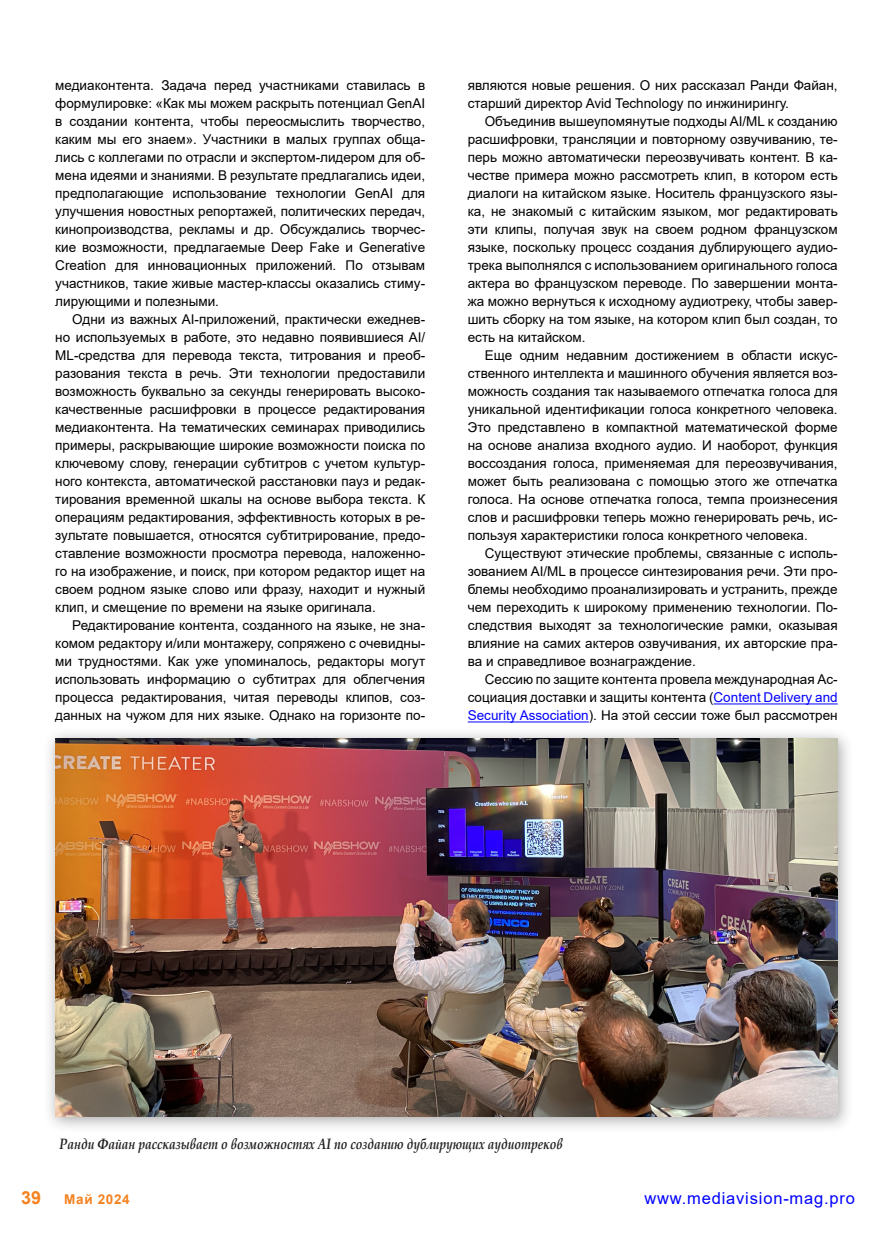
<style>
.page{position:relative;width:893px;height:1234px;background:#fff}
.page>*{position:absolute;margin:0;border:0;box-sizing:border-box;transform-origin:0 0}
.t1{font:700 18px "Arial";color:#f58220}
.t2{font:16.5px "Arial";letter-spacing:.05em;color:#00f}
.t3{font:italic 700 15px "Book Antiqua";color:#231f20;scale:.8 1}
.t4{font:13.5px/18px "Arial";color:#000;text-align:justify}
.t5{font:700 13.5px "Arial";letter-spacing:.05em;color:#f58220}
.s1{color:#00f}
</style>
<div class="page">
<hr style="left:714px;top:703px;width:124px;height:1px;background:#00f">
<hr style="left:468px;top:721px;width:121px;height:1px;background:#00f">
<div style="left:43px;top:726px;width:811px;height:406px;background:#231f20;opacity:.4"></div>
<img style="left:55px;top:738px;width:783px;height:378px">
<p class="t4" style="left:55px;top:76px;width:371px">медиаконтента. Задача перед участниками ставилась в формулировке: «Как мы можем раскрыть потенциал GenAI в создании контента, чтобы переосмыслить творчество, каким мы его знаем». Участники в малых группах обща&shy;лись с коллегами по отрасли и экспертом-лидером для об&shy;мена идеями и знаниями. В результате предлагались идеи, предполагающие использование технологии GenAI для улучшения новостных репортажей, политических передач, кинопроизводства, рекламы и др. Обсуждались творчес&shy;кие возможности, предлагаемые Deep Fake и Generative Creation для инновационных приложений. По отзывам участников, такие живые мастер-классы оказались стиму&shy;лирующими и полезными.</p>
<p class="t4" style="left:55px;top:310px;width:371px;text-indent:17px">Одни из важных AI-приложений, практически ежеднев&shy;но используемых в работе, это недавно появившиеся AI/ ML-средства для перевода текста, титрования и преоб&shy;разования текста в речь. Эти технологии предоставили возможность буквально за секунды генерировать высоко&shy;качественные расшифровки в процессе редактирования медиаконтента. На тематических семинарах приводились примеры, раскрывающие широкие возможности поиска по ключевому слову, генерации субтитров с учетом культур&shy;ного контекста, автоматической расстановки пауз и редак&shy;тирования временной шкалы на основе выбора текста. К операциям редактирования, эффективность которых в ре&shy;зультате повышается, относятся субтитрирование, предо&shy;ставление возможности просмотра перевода, наложенно&shy;го на изображение, и поиск, при котором редактор ищет на своем родном языке слово или фразу, находит и нужный клип, и смещение по времени на языке оригинала.</p>
<p class="t4" style="left:55px;top:616px;width:371px;text-indent:17px">Редактирование контента, созданного на языке, не зна&shy;комом редактору и/или монтажеру, сопряжено с очевидны&shy;ми трудностями. Как уже упоминалось, редакторы могут использовать информацию о субтитрах для облегчения процесса редактирования, читая переводы клипов, соз&shy;данных на чужом для них языке. Однако на горизонте по-</p>
<p class="t4" style="left:468px;top:76px;width:371px">являются новые решения. О них рассказал Ранди Файан, старший директор Avid Technology по инжинирингу.</p>
<p class="t4" style="left:468px;top:112px;width:371px;text-indent:17px">Объединив вышеупомянутые подходы AI/ML к созданию расшифровки, трансляции и повторному озвучиванию, те&shy;перь можно автоматически переозвучивать контент. В ка&shy;честве примера можно рассмотреть клип, в котором есть диалоги на китайском языке. Носитель французского язы&shy;ка, не знакомый с китайским языком, мог редактировать эти клипы, получая звук на своем родном французском языке, поскольку процесс создания дублирующего аудио&shy;трека выполнялся с использованием оригинального голоса актера во французском переводе. По завершении монта&shy;жа можно вернуться к исходному аудиотреку, чтобы завер&shy;шить сборку на том языке, на котором клип был создан, то есть на китайском.</p>
<p class="t4" style="left:468px;top:346px;width:371px;text-indent:17px">Еще одним недавним достижением в области искус&shy;ственного интеллекта и машинного обучения является воз&shy;можность создания так называемого отпечатка голоса для уникальной идентификации голоса конкретного человека.<br>Это представлено в компактной математической форме на основе анализа входного аудио. И наоборот, функция воссоздания голоса, применяемая для переозвучивания, может быть реализована с помощью этого же отпечатка голоса. На основе отпечатка голоса, темпа произнесения слов и расшифровки теперь можно генерировать речь, ис&shy;пользуя характеристики голоса конкретного человека.</p>
<p class="t4" style="left:468px;top:544px;width:371px;text-indent:17px">Существуют этические проблемы, связанные с исполь&shy;зованием AI/ML в процессе синтезирования речи. Эти про&shy;блемы необходимо проанализировать и устранить, прежде чем переходить к широкому применению технологии. По&shy;следствия выходят за технологические рамки, оказывая влияние на самих актеров озвучивания, их авторские пра&shy;ва и справедливое вознаграждение.</p>
<p class="t4" style="left:468px;top:670px;width:371px;text-indent:17px">Сессию по защите контента провела международная Ас&shy;социация доставки и защиты контента (<span class="s1">Content Delivery and Security Association</span>). На этой сессии тоже был рассмотрен</p>
<p class="t3" style="left:60px;top:1133px;width:631px">Ранди Файан рассказывает о возможностях AI по созданию дублирующих аудиотреков</p>
<h1 class="t1" style="left:21px;top:1184px;width:22px">39</h1>
<p class="t5" style="left:64px;top:1189px;width:67px">Май 2024</p>
<p class="t2" style="left:644px;top:1186px;width:212px">www.mediavision-mag.pro</p>
</div>
